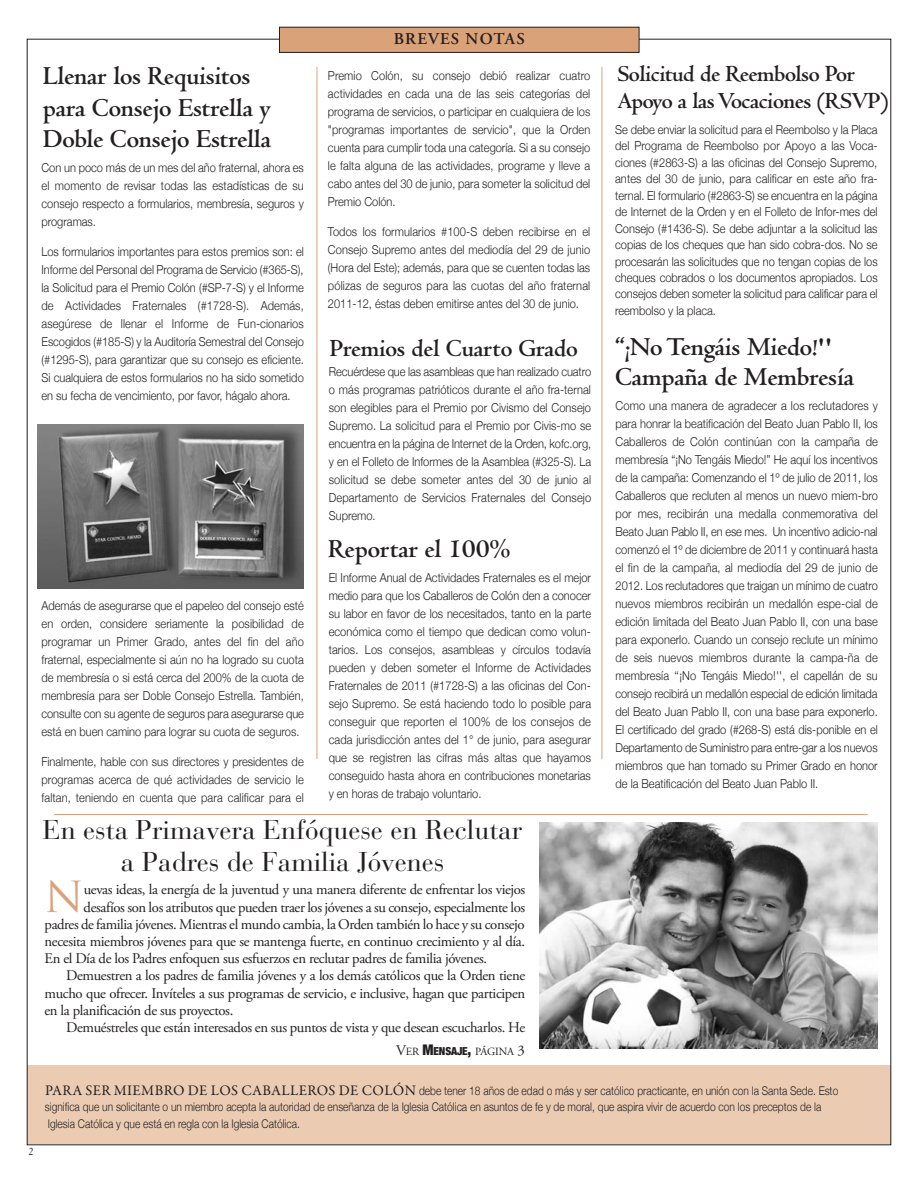
<style>
.page{position:relative;width:918px;height:1188px;background:#fff}
.page>*{position:absolute;margin:0;border:0;box-sizing:border-box;transform-origin:0 0}
.t1{font:41.7px "Trajan Pro";color:#daa279}
.t2{font:700 27px/31.5px "Centaur MT Std";letter-spacing:-.01em;color:#231f20}
.t3{font:27px/32.5px "Bauer Bodoni";color:#231f20;text-align:center}
.t4{font:700 25.5px "Centaur MT Std";letter-spacing:-.01em;color:#231f20}
.t5{font:700 24px/27px "Centaur MT Std";letter-spacing:-.02em;color:#231f20}
.t6{font:600 16.5px "Adobe Garamond Pro";letter-spacing:.075em;color:#231f20}
.t7{font:14.7px "Adobe Garamond Pro";letter-spacing:-.025em;color:#231f20}
.t8{font:300 12.3px/18px "Helvetica Neue";color:#231f20;text-align:justify;scale:.9 1}
.t9{font:300 12px/16.5px "Helvetica Neue";color:#231f20;scale:.85 1}
.t10{font:10.95px "Adobe Garamond Pro";letter-spacing:-.015em;color:#231f20}
.t11{font:italic 10.5px "Palatino";color:#231f20;scale:.9 1}
.s1{font-size:14.7px}
.s2{font-family:"Helvetica Neue";font-weight:900;font-stretch:condensed;font-size:14.7px}
.s3{font-family:"Helvetica Neue";font-weight:900;font-stretch:condensed}
.s4{font-family:"Garamond Premr Pro";font-weight:400;font-size:14.7px}
</style>
<div class="page">
<div style="left:27px;top:1065px;width:863px;height:79px;background:#ebccb3"></div>
<hr style="left:317px;top:67px;width:1px;height:692px;background:#daa279">
<hr style="left:602px;top:67px;width:1px;height:692px;background:#daa279">
<hr style="left:54px;top:814px;width:814px;height:1px;background:#daa279">
<img style="left:37px;top:425px;width:267px;height:163px">
<img style="left:540px;top:822px;width:338px;height:226px">
<div style="left:279px;top:27px;width:360px;height:25px;background:#daa279"></div>
<div style="left:279px;top:27px;width:360px;height:26px;border:1px solid #231f20"></div>
<h2 class="t2" style="left:43px;top:63px;width:230px">Llenar los Requisitos para Consejo Estrella y<br>Doble Consejo Estrella</h2>
<p class="t8" style="left:42px;top:158px;width:293px">Con un poco más de un mes del año fraternal, ahora es el momento de revisar todas las estadísticas de su consejo respecto a formularios, membresía, seguros y programas.</p>
<p class="t8" style="left:42px;top:242px;width:293px">Los formularios importantes para estos premios son: el Informe del Personal del Programa de Servicio (#365-S), la Solicitud para el Premio Colón (#SP-7-S) y el Informe de Actividades Fraternales (#1728-S). Además, asegúrese de llenar el Informe de Fun-cionarios Escogidos (#185-S) y la Auditoría Semestral del Consejo (#1295-S), para garantizar que su consejo es eficiente.<br>Si cualquiera de estos formularios no ha sido sometido en su fecha de vencimiento, por favor, hágalo ahora.</p>
<p class="t8" style="left:42px;top:596px;width:293px">Además de asegurarse que el papeleo del consejo esté en orden, considere seriamente la posibilidad de programar un Primer Grado, antes del fin del año fraternal, especialmente si aún no ha logrado su cuota de membresía o si está cerca del 200% de la cuota de membresía para ser Doble Consejo Estrella. También, consulte con su agente de seguros para asegurarse que está en buen camino para lograr su cuota de seguros.</p>
<p class="t8" style="left:42px;top:752px;width:293px">Finalmente, hable con sus directores y presidentes de programas acerca de qué actividades de servicio le faltan, teniendo en cuenta que para calificar para el</p>
<h3 class="t6" style="left:394px;top:32px;width:133px">BREVES NOTAS</h3>
<p class="t8" style="left:328px;top:67px;width:293px">Premio Colón, su consejo debió realizar cuatro actividades en cada una de las seis categorías del programa de servicios, o participar en cualquiera de los "programas importantes de servicio", que la Orden cuenta para cumplir toda una categoría. Si a su consejo le falta alguna de las actividades, programe y lleve a cabo antes del 30 de junio, para someter la solicitud del Premio Colón.</p>
<p class="t8" style="left:328px;top:223px;width:293px">Todos los formularios #100-S deben recibirse en el Consejo Supremo antes del mediodía del 29 de junio (Hora del Este); además, para que se cuenten todas las pólizas de seguros para las cuotas del año fraternal 2011-12, éstas deben emitirse antes del 30 de junio.</p>
<h3 class="t4" style="left:330px;top:340px;width:249px">Premios del Cuarto Grado</h3>
<p class="t8" style="left:329px;top:363px;width:293px">Recuérdese que las asambleas que han realizado cuatro o más programas patrióticos durante el año fra-ternal son elegibles para el Premio por Civismo del Consejo Supremo. La solicitud para el Premio por Civis-mo se encuentra en la página de Internet de la Orden, kofc.org, y en el Folleto de Informes de la Asamblea (#325-S). La solicitud se debe someter antes del 30 de junio al Departamento de Servicios Fraternales del Consejo Supremo.</p>
<h2 class="t2" style="left:328px;top:536px;width:184px">Reportar el 100%</h2>
<p class="t8" style="left:329px;top:569px;width:293px">El Informe Anual de Actividades Fraternales es el mejor medio para que los Caballeros de Colón den a conocer su labor en favor de los necesitados, tanto en la parte económica como el tiempo que dedican como volun&shy;tarios. Los consejos, asambleas y círculos todavía pueden y deben someter el Informe de Actividades Fraternales de 2011 (#1728-S) a las oficinas del Con&shy;sejo Supremo. Se está haciendo todo lo posible para conseguir que reporten el 100% de los consejos de cada jurisdicción antes del 1° de junio, para asegurar que se registren las cifras más altas que hayamos conseguido hasta ahora en contribuciones monetarias y en horas de trabajo voluntario.</p>
<h2 class="t3" style="left:43px;top:816px;width:481px">En esta Primavera Enfóquese en Reclutar a Padres de Familia Jóvenes</h2>
<h1 class="t1" style="left:45px;top:880px;width:41px">N</h1>
<p class="t7" style="left:84px;top:884px;width:443px">uevas ideas, la energía de la juventud y una manera diferente de enfrentar los viejos</p>
<p class="t7" style="left:84px;top:901px;width:443px">desafíos son los atributos que pueden traer los jóvenes a su consejo, especialmente los</p>
<p class="t7" style="left:45px;top:918px;width:481px">padres de familia jóvenes. Mientras el mundo cambia, la Orden también lo hace y su consejo</p>
<p class="t7" style="left:45px;top:935px;width:482px">necesita miembros jóvenes para que se mantenga fuerte, en continuo crecimiento y al día.</p>
<p class="t7" style="left:45px;top:953px;width:444px">En el Día de los Padres enfoquen sus esfuerzos en reclutar padres de familia jóvenes.</p>
<p class="t7" style="left:66px;top:970px;width:461px">Demuestren a los padres de familia jóvenes y a los demás católicos que la Orden tiene</p>
<p class="t7" style="left:45px;top:987px;width:482px">mucho que ofrecer. Invíteles a sus programas de servicio, e inclusive, hagan que participen</p>
<p class="t7" style="left:45px;top:1004px;width:190px">en la planificación de sus proyectos.</p>
<p class="t7" style="left:66px;top:1022px;width:461px">Demuéstreles que están interesados en sus puntos de vista y que desean escucharlos. He</p>
<p class="t10" style="left:396px;top:1047px;width:130px"><span class="s1">V</span>Er <span class="s2">M</span><span class="s3">ENSAJE</span><span class="s2">,</span> PáGINA <span class="s1">3</span></p>
<h3 class="t5" style="left:618px;top:63px;width:272px">Solicitud de Reembolso Por<br>Apoyo a las Vocaciones (RSVP)</h3>
<p class="t8" style="left:615px;top:121px;width:293px;line-height:16.5px">Se debe enviar la solicitud para el Reembolso y la Placa del Programa de Reembolso por Apoyo a las Voca&shy;ciones (#2863-S) a las oficinas del Consejo Supremo, antes del 30 de junio, para calificar en este año fra&shy;ternal. El formulario (#2863-S) se encuentra en la página de Internet de la Orden y en el Folleto de Infor-mes del Consejo (#1436-S). Se debe adjuntar a la solicitud las copias de los cheques que han sido cobra-dos. No se procesarán las solicitudes que no tengan copias de los cheques cobrados o los documentos apropiados. Los consejos deben someter la solicitud para calificar para el reembolso y la placa.</p>
<h2 class="t2" style="left:615px;top:335px;width:241px;line-height:30px">‘‘¡No Tengáis Miedo!''<br>Campaña de Membresía</h2>
<p class="t8" style="left:616px;top:396px;width:293px">Como una manera de agradecer a los reclutadores y para honrar la beatificación del Beato Juan Pablo II, los Caballeros de Colón continúan con la campaña de membresía “¡No Tengáis Miedo!” He aquí los incentivos de la campaña: Comenzando el 1º de julio de 2011, los Caballeros que recluten al menos un nuevo miem-bro por mes, recibirán una medalla conmemorativa del Beato Juan Pablo II, en ese mes. Un incentivo adicio-nal comenzó el 1º de diciembre de 2011 y continuará hasta el fin de la campaña, al mediodía del 29 de junio de 2012. Los reclutadores que traigan un mínimo de cuatro nuevos miembros recibirán un medallón espe-cial de edición limitada del Beato Juan Pablo II, con una base para exponerlo. Cuando un consejo reclute un mínimo de seis nuevos miembros durante la campa-ña de membresía ‘‘¡No Tengáis Miedo!'', el capellán de su consejo recibirá un medallón especial de edición limitada del Beato Juan Pablo II, con una base para exponerlo.<br>El certificado del grado (#268-S) está dis-ponible en el Departamento de Suministro para entre-gar a los nuevos miembros que han tomado su Primer Grado en honor de la Beatificación del Beato Juan Pablo II.</p>
<p class="t11" style="left:29px;top:1147px;width:7px">2</p>
<p class="t9" style="left:45px;top:1082px;width:935px"><span class="s4">PARA SER MIEMBRO DE LOS CABALLEROS DE COLÓN</span> debe tener 18 años de edad o más y ser católico practicante, en unión con la Santa Sede. Esto significa que un solicitante o un miembro acepta la autoridad de enseñanza de la Iglesia Católica en asuntos de fe y de moral, que aspira vivir de acuerdo con los preceptos de la<br>Iglesia Católica y que está en regla con la Iglesia Católica.</p>
</div>
